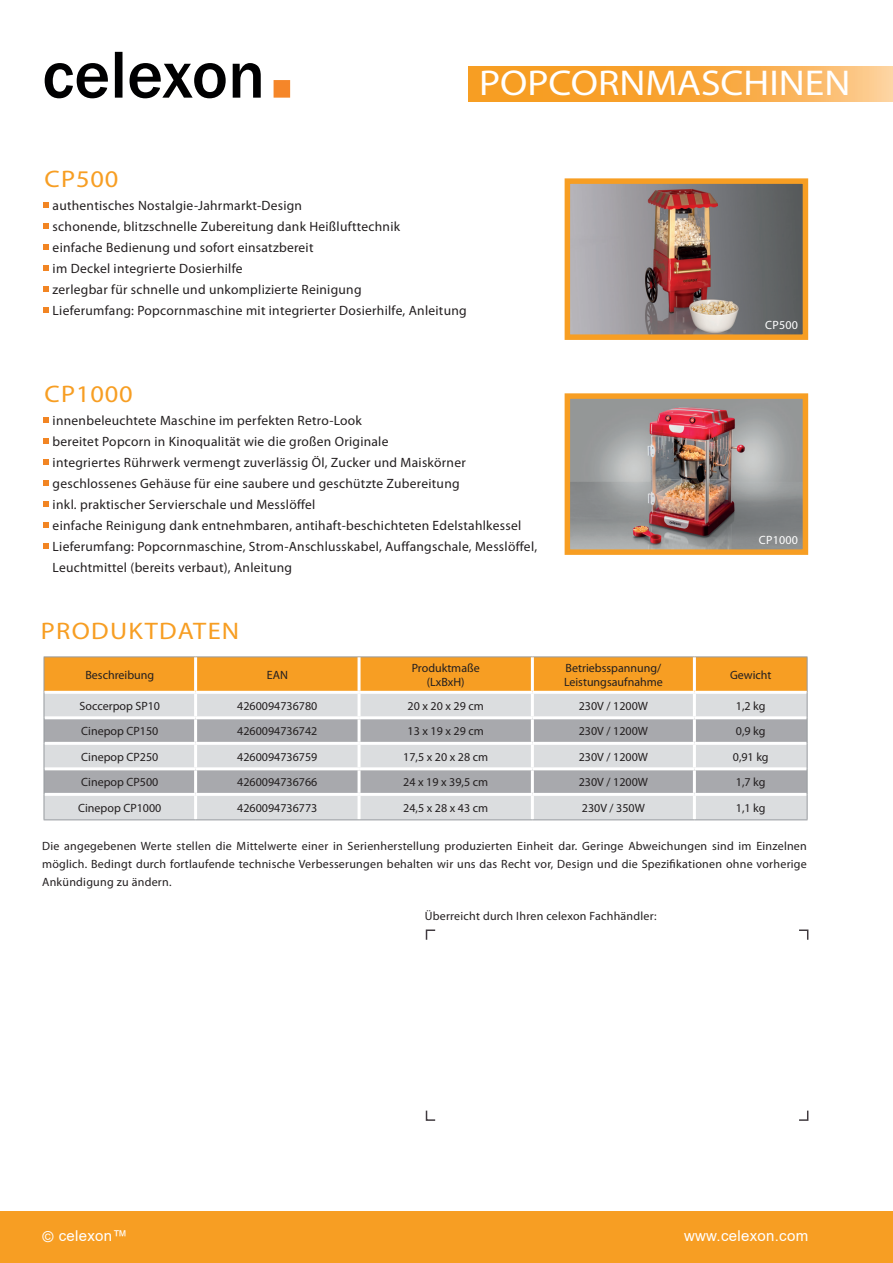
<style>
.page{position:relative;width:893px;height:1263px;background:#fff}
.page>*{position:absolute;margin:0;border:0;box-sizing:border-box;transform-origin:0 0}
.t1{font:36px "Myriad Pro";color:#fff;scale:1.1 1}
.t2{font:24px "Myriad Pro";letter-spacing:.05em;color:#f79e23;scale:1.1 1}
.t3{font:15px "Arial";letter-spacing:.02em;color:#fff}
.t4{font:13.5px/21px "Myriad Pro";letter-spacing:.02em;color:#231f20}
.t5{font:12px/18px "Myriad Pro";color:#231f20;text-align:justify}
.t6{font:12px "Myriad Pro";letter-spacing:.02em;color:#231f20}
.t7{font:12px "Myriad Pro";letter-spacing:.02em;color:#fff}
</style>
<div class="page">
<div style="left:0;top:1212px;width:893px;height:51px;background:#f79e23"></div>
<img style="left:45px;top:52px;width:245px;height:46px">
<hr style="left:44px;top:656px;width:152px;height:1px;background:#979b9f">
<hr style="left:196px;top:656px;width:163px;height:1px;background:#979b9f">
<hr style="left:359px;top:656px;width:173px;height:1px;background:#979b9f">
<hr style="left:532px;top:656px;width:162px;height:1px;background:#979b9f">
<hr style="left:694px;top:656px;width:113px;height:1px;background:#979b9f">
<svg style="left:44px;top:657px;width:764px;height:162px;background:#d6c5ae"></svg>
<hr style="left:44px;top:819px;width:152px;height:1px;background:#979b9f">
<hr style="left:196px;top:819px;width:163px;height:1px;background:#979b9f">
<hr style="left:359px;top:819px;width:173px;height:1px;background:#979b9f">
<hr style="left:532px;top:819px;width:162px;height:1px;background:#979b9f">
<hr style="left:694px;top:819px;width:113px;height:1px;background:#979b9f">
<svg style="left:44px;top:203px;width:5px;height:5px"></svg>
<svg style="left:44px;top:224px;width:5px;height:5px"></svg>
<svg style="left:44px;top:245px;width:5px;height:5px"></svg>
<svg style="left:44px;top:266px;width:5px;height:5px"></svg>
<svg style="left:44px;top:287px;width:5px;height:5px"></svg>
<svg style="left:44px;top:308px;width:5px;height:5px"></svg>
<svg style="left:44px;top:418px;width:5px;height:5px"></svg>
<svg style="left:44px;top:439px;width:5px;height:5px"></svg>
<svg style="left:44px;top:460px;width:5px;height:5px"></svg>
<svg style="left:44px;top:481px;width:5px;height:5px"></svg>
<svg style="left:44px;top:502px;width:5px;height:5px"></svg>
<svg style="left:44px;top:523px;width:5px;height:5px"></svg>
<svg style="left:44px;top:544px;width:5px;height:5px"></svg>
<img style="left:571px;top:184px;width:231px;height:150px">
<div style="left:565px;top:178px;width:243px;height:162px;border:5px solid #f79e23"></div>
<img style="left:571px;top:399px;width:231px;height:150px">
<div style="left:565px;top:393px;width:243px;height:162px;border:5px solid #f79e23"></div>
<svg style="left:469px;top:66px;width:424px;height:35px;background:#f8aa43"></svg>
<h1 class="t1" style="left:479px;top:64px;width:339px">POPCORNMASCHINEN</h1>
<h2 class="t2" style="left:44px;top:165px;width:69px">CP500</h2>
<p class="t4" style="left:53px;top:195px;width:416px">authentisches Nostalgie-Jahrmarkt-Design<br>schonende, blitzschnelle Zubereitung dank Heißlufttechnik<br>einfache Bedienung und sofort einsatzbereit<br>im Deckel integrierte Dosierhilfe<br>zerlegbar für schnelle und unkomplizierte Reinigung<br>Lieferumfang: Popcornmaschine mit integrierter Dosierhilfe, Anleitung</p>
<h2 class="t2" style="left:44px;top:380px;width:82px">CP1000</h2>
<p class="t7" style="left:765px;top:319px;width:34px">CP500</p>
<p class="t4" style="left:53px;top:410px;width:486px">innenbeleuchtete Maschine im perfekten Retro-Look<br>bereitet Popcorn in Kinoqualität wie die großen Originale<br>integriertes Rührwerk vermengt zuverlässig Öl, Zucker und Maiskörner geschlossenes Gehäuse für eine saubere und geschützte Zubereitung<br>inkl. praktischer Servierschale und Messlöffel<br>einfache Reinigung dank entnehmbaren, antihaft-beschichteten Edelstahlkessel Lieferumfang: Popcornmaschine, Strom-Anschlusskabel, Auffangschale, Messlöffel, Leuchtmittel (bereits verbaut), Anleitung</p>
<h2 class="t2" style="left:41px;top:618px;width:182px">PRODUKTDATEN</h2>
<p class="t7" style="left:759px;top:534px;width:41px">CP1000</p>
<p class="t5" style="left:85px;top:666px;width:70px">Beschreibung</p>
<p class="t5" style="left:267px;top:666px;width:23px">EAN</p>
<p class="t5" style="left:412px;top:661px;width:69px;line-height:14.4px;text-align:center">Produktmaße (LxBxH)</p>
<p class="t5" style="left:564px;top:661px;width:100px;line-height:14.4px">Betriebsspannung/<br>Leistungsaufnahme</p>
<p class="t5" style="left:730px;top:666px;width:43px">Gewicht</p>
<p class="t5" style="left:80px;top:697px;width:82px">Soccerpop SP10</p>
<p class="t5" style="left:237px;top:697px;width:82px">4260094736780</p>
<p class="t5" style="left:408px;top:697px;width:78px">20 x 20 x 29 cm</p>
<p class="t5" style="left:579px;top:697px;width:71px">230V / 1200W</p>
<p class="t5" style="left:736px;top:697px;width:31px">1,2 kg</p>
<p class="t5" style="left:81px;top:722px;width:79px">Cinepop CP150</p>
<p class="t5" style="left:237px;top:722px;width:82px">4260094736742</p>
<p class="t5" style="left:408px;top:722px;width:78px">13 x 19 x 29 cm</p>
<p class="t5" style="left:579px;top:722px;width:71px">230V / 1200W</p>
<p class="t5" style="left:736px;top:722px;width:31px">0,9 kg</p>
<p class="t5" style="left:81px;top:748px;width:79px">Cinepop CP250</p>
<p class="t5" style="left:237px;top:748px;width:82px">4260094736759</p>
<p class="t5" style="left:403px;top:748px;width:86px">17,5 x 20 x 28 cm</p>
<p class="t5" style="left:579px;top:748px;width:71px">230V / 1200W</p>
<p class="t5" style="left:733px;top:748px;width:37px">0,91 kg</p>
<p class="t5" style="left:81px;top:773px;width:79px">Cinepop CP500</p>
<p class="t5" style="left:237px;top:773px;width:82px">4260094736766</p>
<p class="t5" style="left:403px;top:773px;width:86px">24 x 19 x 39,5 cm</p>
<p class="t5" style="left:579px;top:773px;width:71px">230V / 1200W</p>
<p class="t5" style="left:736px;top:773px;width:31px">1,7 kg</p>
<p class="t5" style="left:78px;top:799px;width:85px">Cinepop CP1000</p>
<p class="t5" style="left:237px;top:799px;width:82px">4260094736773</p>
<p class="t5" style="left:403px;top:799px;width:86px">24,5 x 28 x 43 cm</p>
<p class="t5" style="left:582px;top:799px;width:64px">230V / 350W</p>
<p class="t5" style="left:736px;top:799px;width:31px">1,1 kg</p>
<p class="t5" style="left:42px;top:838px;width:766px">Die angegebenen Werte stellen die Mittelwerte einer in Serienherstellung produzierten Einheit dar. Geringe Abweichungen sind im Einzelnen möglich. Bedingt durch fortlaufende technische Verbesserungen behalten wir uns das Recht vor, Design und die Spezifikationen ohne vorherige Ankündigung zu ändern.</p>
<p class="t6" style="left:425px;top:909px;width:233px">Überreicht durch Ihren celexon Fachhändler:</p>
<p class="t3" style="left:43px;top:1225px;width:86px">© celexon™</p>
<p class="t3" style="left:684px;top:1226px;width:126px">www.celexon.com</p>
</div>
